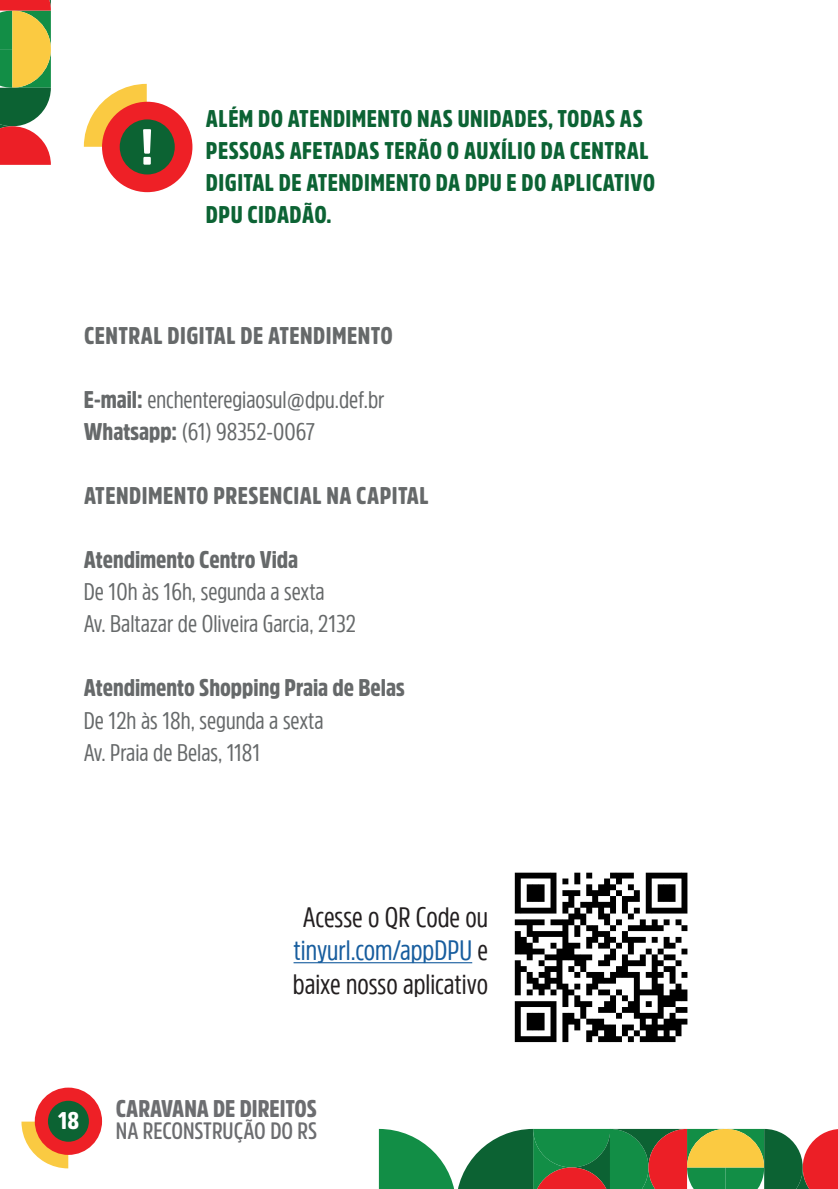
<style>
.page{position:relative;width:838px;height:1189px;background:#fff}
.page>*{position:absolute;margin:0;border:0;box-sizing:border-box;transform-origin:0 0}
.t1{font:900 50.2px "Amsi Pro Cond";color:#fff}
.t2{font:28px "Amsi Pro Cond";color:#231f20}
.t3{font:28px "Amsi Pro Cond";color:#175d9e}
.t4{font:24px "Amsi Pro Cond";color:#66696a}
.t5{font:900 24px/32px "Amsi Pro Cond";letter-spacing:.02em;color:#0c6334}
.t6{font:900 24px "Amsi Pro Cond";letter-spacing:.02em;color:#66696a}
.t7{font:900 24px "Amsi Pro Cond";color:#66696a}
.t8{font:900 24px "Amsi Pro Cond";color:#6c6d70}
.t9{font:900 24px "Amsi Pro Cond";color:#fff}
.t10{font:600 23.6px "Amsi Pro Cond";color:#6c6d70}
.s1{font-weight:900}
.s2{color:#231f20}
</style>
<div class="page">
<svg style="left:21px;top:1121px;width:47px;height:47px"></svg>
<div style="left:35px;top:1087px;width:67px;height:68px;background:#ee2026;border-radius:50%"></div>
<div style="left:48px;top:1100px;width:41px;height:41px;background:#0c6333;border-radius:50%"></div>
<svg style="left:84px;top:84px;width:63px;height:63px"></svg>
<div style="left:102px;top:102px;width:90px;height:90px;background:#ee2026;border-radius:50%"></div>
<div style="left:120px;top:119px;width:55px;height:55px;background:#0c6333;border-radius:50%"></div>
<hr style="left:293px;top:962px;width:179px;height:1px;background:#175d9e">
<svg style="left:515px;top:872px;width:172px;height:170px"></svg>
<svg style="left:0;top:0;width:51px;height:165px;background:#9e8348"></svg>
<svg style="left:379px;top:1129px;width:459px;height:60px;background:#668352"></svg>
<p class="t1" style="left:141px;top:112px;width:14px">!</p>
<p class="t5" style="left:206px;top:102px;width:451px">ALÉM DO ATENDIMENTO NAS UNIDADES, TODAS AS PESSOAS AFETADAS TERÃO O AUXÍLIO DA CENTRAL DIGITAL DE ATENDIMENTO DA DPU E DO APLICATIVO DPU CIDADÃO.</p>
<p class="t6" style="left:84px;top:319px;width:310px">CENTRAL DIGITAL DE ATENDIMENTO</p>
<p class="t4" style="left:84px;top:383px;width:302px"><span class="s1">E-mail:</span> enchenteregiaosul@dpu.def.br</p>
<p class="t4" style="left:84px;top:415px;width:233px"><span class="s1">Whatsapp:</span> (61) 98352-0067</p>
<p class="t6" style="left:84px;top:479px;width:346px">ATENDIMENTO PRESENCIAL NA CAPITAL</p>
<p class="t7" style="left:84px;top:543px;width:216px">Atendimento Centro Vida</p>
<p class="t4" style="left:84px;top:575px;width:242px">De 10h às 16h, segunda a sexta</p>
<p class="t4" style="left:84px;top:607px;width:274px">Av. Baltazar de Oliveira Garcia, 2132</p>
<p class="t7" style="left:84px;top:671px;width:322px">Atendimento Shopping Praia de Belas</p>
<p class="t4" style="left:84px;top:703px;width:241px">De 12h às 18h, segunda a sexta</p>
<p class="t4" style="left:84px;top:735px;width:178px">Av. Praia de Belas, 1181</p>
<p class="t2" style="left:303px;top:898px;width:187px">Acesse o QR Code ou</p>
<p class="t3" style="left:293px;top:931px;width:196px">tinyurl.com/appDPU <span class="s2">e</span></p>
<p class="t2" style="left:293px;top:965px;width:197px">baixe nosso aplicativo</p>
<p class="t9" style="left:58px;top:1104px;width:23px">18</p>
<p class="t8" style="left:116px;top:1092px;width:202px">CARAVANA DE DIREITOS</p>
<p class="t10" style="left:116px;top:1114px;width:203px">NA RECONSTRUÇÃO DO RS</p>
</div>
